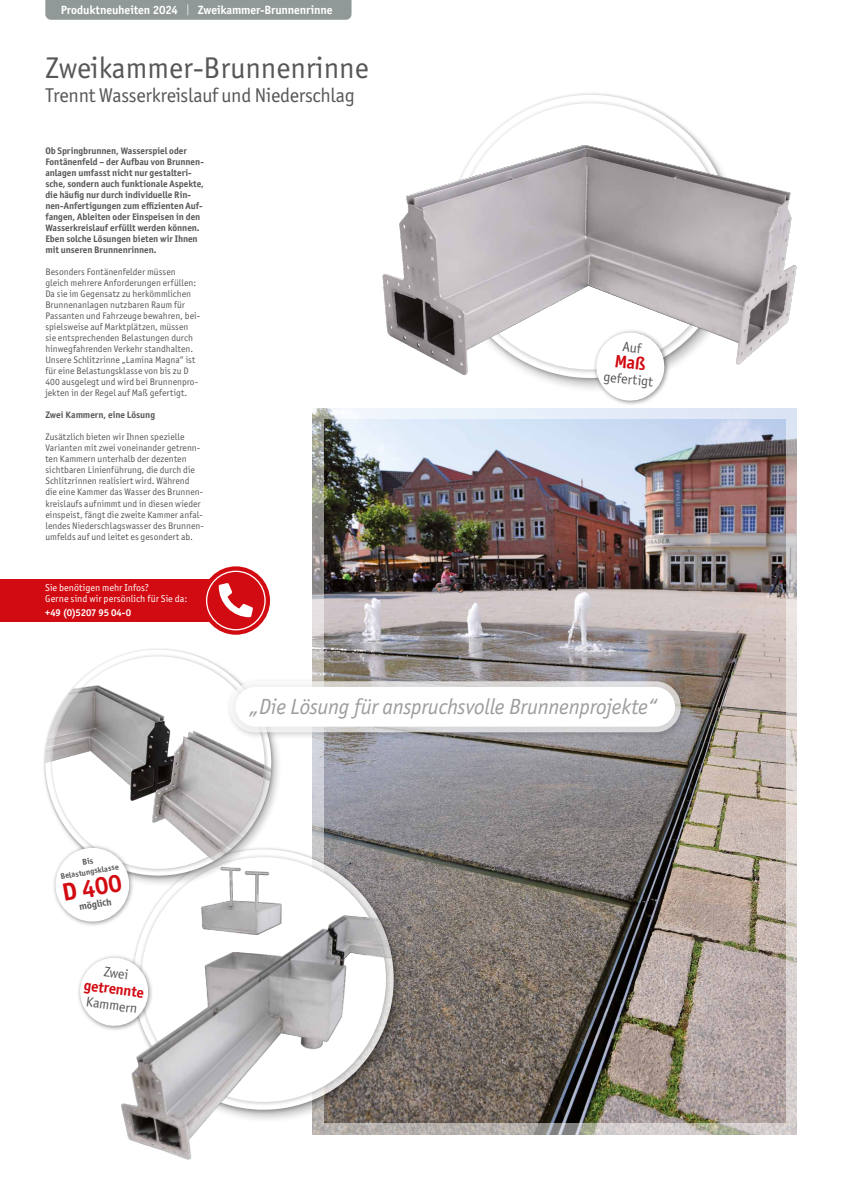
<style>
.page{position:relative;width:842px;height:1191px;background:#fff}
.page>*{position:absolute;margin:0;border:0;box-sizing:border-box;transform-origin:0 0}
.t1{font:30px "Officina Sans ITC Pro";color:#575756}
.t2{font:700 25px "Officina Sans ITC Pro";color:#d20a11}
.t3{font:italic 22px "Officina Sans ITC Pro";letter-spacing:-.01em;color:#9d9d9c}
.t4{font:20px "Officina Sans ITC Pro";letter-spacing:-.015em;color:#575756}
.t5{font:700 15px "Officina Sans ITC Pro";color:#d20a11}
.t6{font:14px "Officina Sans ITC Pro";color:#575756}
.t7{font:700 12px "Officina Sans ITC Pro";letter-spacing:-.01em;color:#fff}
.t8{font:10px/11px "Officina Sans ITC Pro";color:#fff}
.t9{font:700 10px "Officina Sans ITC Pro";letter-spacing:-.02em;color:#fff}
.t10{font:700 10px "Officina Sans ITC Pro";color:#575756}
.t11{font:9.5px/11px "Officina Sans ITC Pro";letter-spacing:.005em;color:#575756}
.t12{font:700 9.5px/11px "Officina Sans ITC Pro";letter-spacing:-.005em;color:#575756}
.t13{font:700 8px "Officina Sans ITC Pro";color:#575756}
.s1{font-family:"Fira Sans";font-weight:300}
</style>
<div class="page">
<img style="left:313px;top:408px;width:484px;height:726px">
<img style="left:324px;top:420px;width:461px;height:703px">
<div style="left:453px;top:99px;width:276px;height:276px;background:#000;opacity:.25"></div>
<div style="left:457px;top:103px;width:266px;height:266px;background:#fff;border-radius:50%"></div>
<img style="left:382px;top:128px;width:415px;height:257px">
<svg style="left:282px;top:841px;width:120px;height:276px"></svg>
<div style="left:138px;top:853px;width:253px;height:254px;background:#000;opacity:.25"></div>
<img style="left:367px;top:859px;width:20px;height:244px">
<img style="left:121px;top:857px;width:246px;height:303px">
<div style="left:42px;top:647px;width:240px;height:241px;background:#000;opacity:.4"></div>
<svg style="left:42px;top:647px;width:237px;height:236px"></svg>
<div style="left:49px;top:653px;width:220px;height:220px;background:#000;opacity:.25"></div>
<img style="left:52px;top:656px;width:213px;height:213px;border-radius:106px">
<div style="left:76px;top:954px;width:78px;height:77px;background:#000;opacity:.44"></div>
<svg style="left:78px;top:955px;width:72px;height:73px"></svg>
<div style="left:226px;top:677px;width:462px;height:63px;background:#000;opacity:.25"></div>
<svg style="left:230px;top:681px;width:451px;height:51px;fill:#dadadc"></svg>
<div style="left:236px;top:687px;width:439px;height:39px;background:#fff;border-radius:20px"></div>
<div style="left:52px;top:844px;width:83px;height:83px;background:#000;opacity:.44"></div>
<div style="left:0;top:579px;width:236px;height:42px;background:#d20a11"></div>
<svg style="left:202px;top:566px;width:68px;height:68px;fill:#d20a11"></svg>
<div style="left:206px;top:570px;width:60px;height:60px;border:1px solid #fff;border-radius:50%"></div>
<svg style="left:219px;top:583px;width:34px;height:34px"></svg>
<div style="left:592px;top:329px;width:78px;height:77px;background:#000;opacity:.44"></div>
<div style="left:45px;top:0;width:306px;height:20px;background:#909997"></div>
<svg style="left:53px;top:845px;width:79px;height:79px"></svg>
<svg style="left:594px;top:331px;width:72px;height:71px"></svg>
<p class="t7" style="left:61px;top:2px;width:273px">Produktneuheiten 2024 <span class="s1">|</span> Zweikammer-Brunnenrinne</p>
<h1 class="t1" style="left:45px;top:51px;width:325px">Zweikammer-Brunnenrinne</h1>
<h3 class="t4" style="left:45px;top:84px;width:311px">Trennt Wasserkreislauf und Niederschlag</h3>
<p class="t12" style="left:45px;top:145px;width:160px">Ob Springbrunnen, Wasserspiel oder Fontänenfeld – der Aufbau von Brunnen&shy;anlagen umfasst nicht nur gestalteri&shy;sche, sondern auch funktionale Aspekte, die häufig nur durch individuelle Rin&shy;nen-Anfertigungen zum effizienten Auf&shy;fangen, Ableiten oder Einspeisen in den Wasserkreislauf erfüllt werden können.<br>Eben solche Lösungen bieten wir Ihnen mit unseren Brunnenrinnen.</p>
<p class="t11" style="left:45px;top:267px;width:156px">Besonders Fontänenfelder müssen gleich mehrere Anforderungen erfüllen:<br>Da sie im Gegensatz zu herkömmlichen Brunnenanlagen nutzbaren Raum für Passanten und Fahrzeuge bewahren, bei&shy;spielsweise auf Marktplätzen, müssen sie entsprechenden Belastungen durch hinwegfahrenden Verkehr standhalten.<br>Unsere Schlitzrinne „Lamina Magna“ ist für eine Belastungsklasse von bis zu D 400 ausgelegt und wird bei Brunnenpro&shy;jekten in der Regel auf Maß gefertigt.</p>
<p class="t12" style="left:45px;top:409px;width:111px">Zwei Kammern, eine Lösung</p>
<p class="t11" style="left:45px;top:432px;width:160px">Zusätzlich bieten wir Ihnen spezielle Varianten mit zwei voneinander getrenn&shy;ten Kammern unterhalb der dezenten sichtbaren Linienführung, die durch die Schlitzrinnen realisiert wird. Während<br>die eine Kammer das Wasser des Brunnen&shy;kreislaufs aufnimmt und in diesen wieder einspeist, fängt die zweite Kammer anfal&shy;lendes Niederschlagswasser des Brunnen&shy;umfelds auf und leitet es gesondert ab.</p>
<p class="t8" style="left:45px;top:582px;width:143px">Sie benötigen mehr Infos?<br>Gerne sind wir persönlich für Sie da:</p>
<p class="t9" style="left:45px;top:606px;width:87px">+49 (0)5207 95 04-0</p>
<h3 class="t6" style="left:604px;top:368px;width:51px;rotate:6deg">gefertigt</h3>
<p class="t13" style="left:60px;top:871px;width:61px;rotate:-10deg">Belastungsklasse</p>
<h2 class="t2" style="left:60px;top:877px;width:62px;rotate:-10deg">D 400</h2>
<p class="t10" style="left:78px;top:901px;width:34px;rotate:-10deg">möglich</p>
<h3 class="t6" style="left:105px;top:963px;width:26px;rotate:8deg">Zwei</h3>
<h3 class="t5" style="left:86px;top:975px;width:62px;rotate:8deg">getrennte</h3>
<h3 class="t6" style="left:87px;top:993px;width:53px;rotate:8deg">Kammern</h3>
<h3 class="t3" style="left:249px;top:694px;width:409px">„Die Lösung für anspruchsvolle Brunnenprojekte“</h3>
</div>
